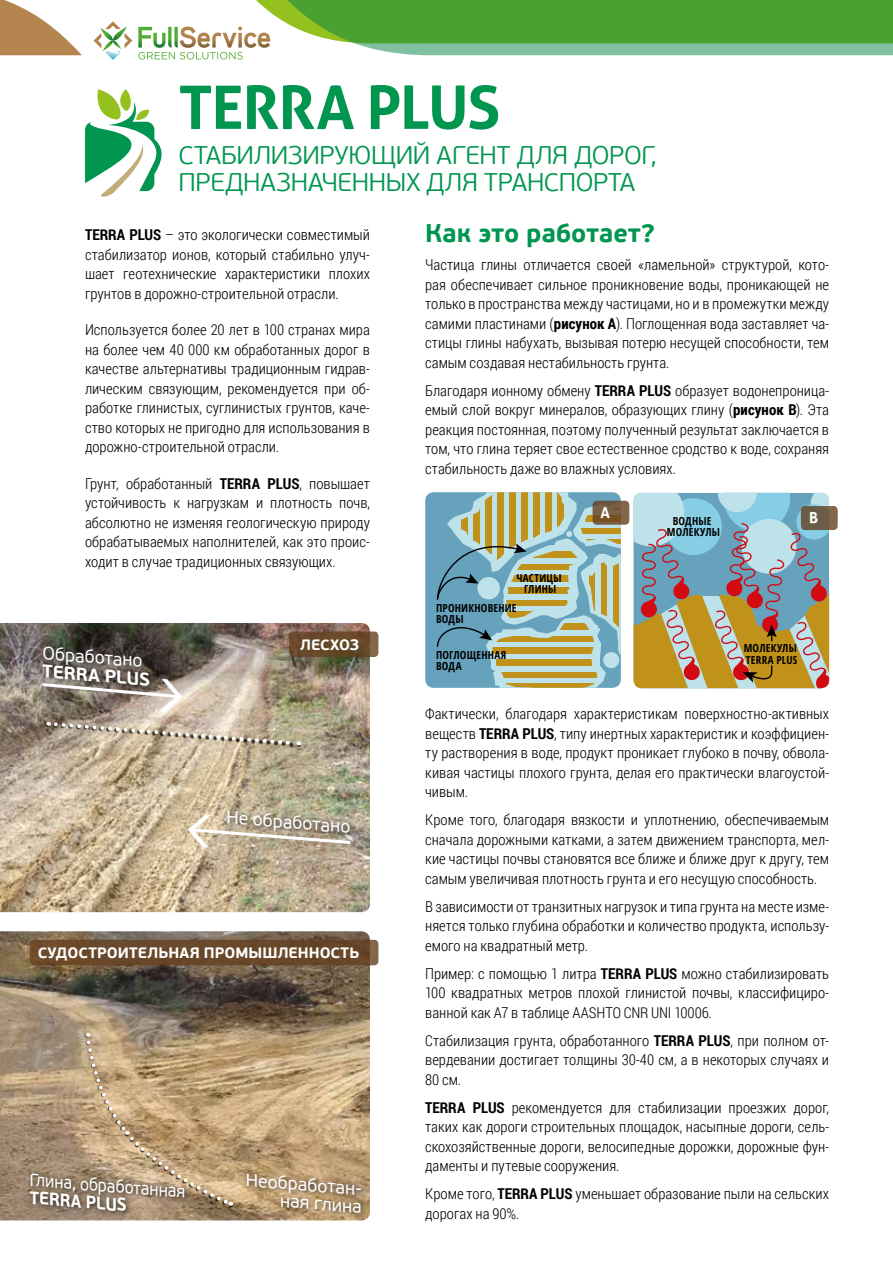
<style>
.page{position:relative;width:893px;height:1263px;background:#fff}
.page>*{position:absolute;margin:0;border:0;box-sizing:border-box;transform-origin:0 0}
.t1{font:700 60px "Aller";letter-spacing:-.02em;color:#00964f}
.t2{font:300 25.5px/27px "PF Beau Sans Pro";letter-spacing:-.01em;color:#00964f}
.t3{font:700 25.5px "PF Beau Sans Pro";color:#00964f}
.t4{font:18px/18.1px "PF Beau Sans Pro";color:#fff;text-align:right}
.t5{font:18px "PF Beau Sans Pro";color:#fff;scale:.9 1}
.t6{font:700 18px "PF Beau Sans Pro";color:#fff;scale:.9 1}
.t7{font:700 18px "PF Beau Sans Pro";color:#fff}
.t8{font:300 15px/19.5px "Roboto Condensed";color:#000;text-align:justify}
.t9{font:700 15px "PF Beau Sans Pro";color:#fff}
.t10{font:700 15px "Aller";color:#fff}
.t11{font:700 condensed 11.1px/11.1px "Open Sans";letter-spacing:.015em;color:#000}
.s1{font-weight:700}
</style>
<div class="page">
<svg style="left:0;top:0;width:82px;height:55px"></svg>
<svg style="left:94px;top:21px;width:38px;height:39px"></svg>
<svg style="left:138px;top:0;width:755px;height:60px"></svg>
<svg style="left:425px;top:492px;width:196px;height:196px;background:#99b2a3"></svg>
<svg style="left:634px;top:493px;width:195px;height:195px;background:#a0a28d"></svg>
<svg style="left:593px;top:501px;width:36px;height:24px"></svg>
<svg style="left:801px;top:506px;width:37px;height:24px"></svg>
<svg style="left:85px;top:89px;width:77px;height:108px"></svg>
<img style="left:0;top:931px;width:370px;height:289px">
<div style="left:26px;top:1169px;width:165px;height:49px;background:#000;opacity:.75"></div>
<div style="left:243px;top:1170px;width:125px;height:49px;background:#000;opacity:.75"></div>
<svg style="left:84px;top:1033px;width:148px;height:174px;background:#b99d79"></svg>
<img style="left:0;top:623px;width:370px;height:289px">
<div style="left:39px;top:643px;width:118px;height:49px;background:#000;opacity:.75"></div>
<div style="left:224px;top:807px;width:132px;height:32px;background:#000;opacity:.75"></div>
<svg style="left:48px;top:720px;width:251px;height:27px;background:#beb19c"></svg>
<svg style="left:39px;top:677px;width:145px;height:37px;background:#968b80"></svg>
<svg style="left:186px;top:812px;width:167px;height:37px;background:#b8ac96"></svg>
<div style="left:30px;top:940px;width:348px;height:25px;background:#69482a;border-radius:4px"></div>
<svg style="left:289px;top:631px;width:89px;height:26px;background:#6a4c2d"></svg>
<h1 class="t1" style="left:179px;top:71px;width:323px">TERRA PLUS</h1>
<h2 class="t2" style="left:179px;top:143px;width:479px">СТАБИЛИЗИРУЮЩИЙ АГЕНТ ДЛЯ ДОРОГ,<br>ПРЕДНАЗНАЧЕННЫХ ДЛЯ ТРАНСПОРТА</h2>
<p class="t8" style="left:85px;top:225px;width:286px"><span class="s1">TERRA PLUS</span> – это экологически совместимый стабилизатор ионов, который стабильно улуч&shy;шает геотехнические характеристики плохих грунтов в дорожно-строительной отрасли.</p>
<p class="t8" style="left:85px;top:320px;width:286px">Используется более 20 лет в 100 странах мира на более чем 40 000 км обработанных дорог в качестве альтернативы традиционным гидрав&shy;лическим связующим, рекомендуется при об&shy;работке глинистых, суглинистых грунтов, каче&shy;ство которых не пригодно для использования в дорожно-строительной отрасли.</p>
<p class="t8" style="left:85px;top:473px;width:286px">Грунт, обработанный <span class="s1">TERRA PLUS</span>, повышает устойчивость к нагрузкам и плотность почв, абсолютно не изменяя геологическую природу обрабатываемых наполнителей, как это проис&shy;ходит в случае традиционных связующих.</p>
<p class="t4" style="left:44px;top:645px;width:102px;rotate:4deg">Обработано</p>
<p class="t7" style="left:44px;top:660px;width:109px;rotate:4deg">TERRA PLUS</p>
<p class="t9" style="left:300px;top:635px;width:61px">ЛЕСХОЗ</p>
<p class="t4" style="left:227px;top:809px;width:126px;rotate:4deg">Не обработано</p>
<p class="t9" style="left:38px;top:943px;width:323px">СУДОСТРОИТЕЛЬНАЯ ПРОМЫШЛЕННОСТЬ</p>
<p class="t5" style="left:31px;top:1168px;width:175px;rotate:5deg">Глина, обработанная</p>
<p class="t6" style="left:31px;top:1186px;width:109px;rotate:5deg">TERRA PLUS</p>
<p class="t4" style="left:247px;top:1171px;width:120px;rotate:4deg">Необработан&shy;ная глина</p>
<h2 class="t3" style="left:425px;top:217px;width:231px">Как это работает?</h2>
<p class="t8" style="left:425px;top:255px;width:405px">Частица глины отличается своей «ламельной» структурой, кото&shy;рая обеспечивает сильное проникновение воды, проникающей не только в пространства между частицами, но и в промежутки между самими пластинами (<span class="s1">рисунок А</span>). Поглощенная вода заставляет ча&shy;стицы глины набухать, вызывая потерю несущей способности, тем самым создавая нестабильность грунта.</p>
<p class="t8" style="left:425px;top:380px;width:405px">Благодаря ионному обмену <span class="s1">TERRA PLUS</span> образует водонепроница&shy;емый слой вокруг минералов, образующих глину (<span class="s1">рисунок B</span>). Эта реакция постоянная, поэтому полученный результат заключается в том, что глина теряет свое естественное сродство к воде, сохраняя стабильность даже во влажных условиях.</p>
<p class="t11" style="left:516px;top:572px;width:47px;text-align:center">ЧАСТИЦЫ<br>ГЛИНЫ</p>
<p class="t11" style="left:436px;top:602px;width:82px">ПРОНИКНОВЕНИЕ<br>ВОДЫ</p>
<p class="t11" style="left:436px;top:649px;width:72px">ПОГЛОЩЕННАЯ<br>ВОДА</p>
<p class="t10" style="left:601px;top:504px;width:11px">A</p>
<p class="t10" style="left:809px;top:509px;width:11px">B</p>
<p class="t11" style="left:667px;top:515px;width:55px;text-align:center">ВОДНЫЕ<br>МОЛЕКУЛЫ</p>
<p class="t11" style="left:744px;top:643px;width:55px">МОЛЕКУЛЫ<br>TERRA PLUS</p>
<p class="t8" style="left:425px;top:704px;width:405px">Фактически, благодаря характеристикам поверхностно-активных веществ <span class="s1">TERRA PLUS</span>, типу инертных характеристик и коэффициен&shy;ту растворения в воде, продукт проникает глубоко в почву, обвола&shy;кивая частицы плохого грунта, делая его практически влагоустой&shy;чивым.</p>
<p class="t8" style="left:425px;top:810px;width:405px">Кроме того, благодаря вязкости и уплотнению, обеспечиваемым сначала дорожными катками, а затем движением транспорта, мел&shy;кие частицы почвы становятся все ближе и ближе друг к другу, тем самым увеличивая плотность грунта и его несущую способность.</p>
<p class="t8" style="left:425px;top:896px;width:405px">В зависимости от транзитных нагрузок и типа грунта на месте изме&shy;няется только глубина обработки и количество продукта, использу&shy;емого на квадратный метр.</p>
<p class="t8" style="left:425px;top:963px;width:405px">Пример: с помощью 1 литра <span class="s1">TERRA PLUS</span> можно стабилизировать 100 квадратных метров плохой глинистой почвы, классифициро&shy;ванной как A7 в таблице AASHTO CNR UNI 10006.</p>
<p class="t8" style="left:425px;top:1030px;width:405px">Стабилизация грунта, обработанного <span class="s1">TERRA PLUS</span>, при полном от&shy;вердевании достигает толщины 30-40 см, а в некоторых случаях и 80 см.</p>
<p class="t8" style="left:425px;top:1097px;width:405px"><span class="s1">TERRA PLUS</span> рекомендуется для стабилизации проезжих дорог, таких как дороги строительных площадок, насыпные дороги, сель&shy;скохозяйственные дороги, велосипедные дорожки, дорожные фун&shy;даменты и путевые сооружения.</p>
<p class="t8" style="left:425px;top:1184px;width:405px">Кроме того, <span class="s1">TERRA PLUS</span> уменьшает образование пыли на сельских дорогах на 90%.</p>
</div>
